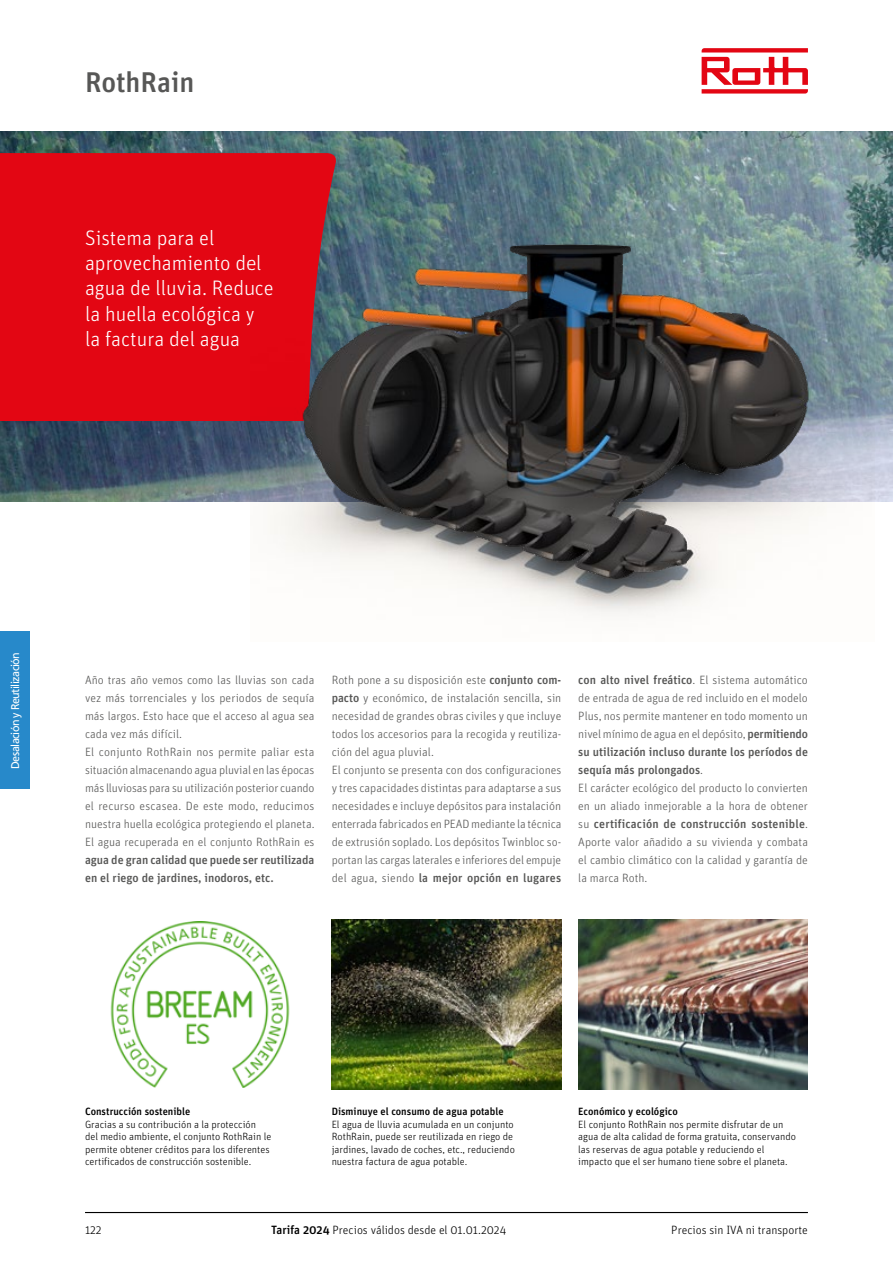
<style>
.page{position:relative;width:893px;height:1263px;background:#fff}
.page>*{position:absolute;margin:0;border:0;box-sizing:border-box;transform-origin:0 0}
.t1{font:500 28.5px "Unit OT";color:#575756}
.t2{font:300 21px/25.2px "Unit OT";color:#fff}
.t3{font:300 12px/18px "Unit OT";color:#575756}
.t4{font:500 12px/18px "Unit OT";letter-spacing:-.005em;color:#575756}
.t5{font:300 12px "Unit OT";color:#000}
.t6{font:11.25px "Frutiger LT Std";letter-spacing:-.05em;color:#fff;scale:.96 1}
.t7{font:300 10.5px/12.6px "Unit OT";color:#000}
.t8{font:500 10.5px "Unit OT";color:#000}
.s1{font-weight:500}
</style>
<div class="page">
<img style="left:0;top:132px;width:893px;height:370px">
<div style="left:0;top:153px;width:336px;height:268px;background:#e30613"></div>
<img style="left:251px;top:174px;width:623px;height:442px">
<img style="left:578px;top:920px;width:230px;height:170px">
<img style="left:332px;top:919px;width:229px;height:171px">
<img style="left:110px;top:922px;width:180px;height:165px">
<svg style="left:702px;top:48px;width:106px;height:46px"></svg>
<hr style="left:85px;top:1212px;width:723px;height:1px;background:#000">
<div style="left:0;top:631px;width:30px;height:158px;background:#2789ca"></div>
<h1 class="t1" style="left:85px;top:64px;width:111px">RothRain</h1>
<h2 class="t2" style="left:85px;top:225px;width:190px">Sistema para el aprovechamiento del agua de lluvia. Reduce la huella ecológica y la factura del agua</h2>
<p class="t6" style="left:9px;top:769px;width:123px;rotate:-90deg">Desalación y Reutilización</p>
<p class="t3" style="left:85px;top:671px;width:231px">Año tras año vemos como las lluvias son cada vez más torrenciales y los periodos de sequía más largos. Esto hace que el acceso al agua sea cada vez más difícil.<br>El conjunto RothRain nos permite paliar esta situación almacenando agua pluvial en las épocas más lluviosas para su utilización posterior cuando el recurso escasea. De este modo, reducimos nuestra huella ecológica protegiendo el planeta.<br>El agua recuperada en el conjunto RothRain es</p>
<p class="t4" style="left:85px;top:851px;width:231px">agua de gran calidad que puede ser reutilizada en el riego de jardines, inodoros, etc.</p>
<p class="t3" style="left:332px;top:671px;width:231px">Roth pone a su disposición este <span class="s1">conjunto com&shy;pacto</span> y económico, de instalación sencilla, sin necesidad de grandes obras civiles y que incluye todos los accesorios para la recogida y reutiliza&shy;ción del agua pluvial.<br>El conjunto se presenta con dos configuraciones y tres capacidades distintas para adaptarse a sus necesidades e incluye depósitos para instalación enterrada fabricados en PEAD mediante la técnica de extrusión soplado. Los depósitos Twinbloc so&shy;portan las cargas laterales e inferiores del empuje del agua, siendo <span class="s1">la mejor opción en lugares</span></p>
<p class="t3" style="left:578px;top:671px;width:231px"><span class="s1">con alto nivel freático</span>. El sistema automático de entrada de agua de red incluido en el modelo Plus, nos permite mantener en todo momento un nivel mínimo de agua en el depósito, <span class="s1">permitiendo su utilización incluso durante los períodos de sequía más prolongados</span>.<br>El carácter ecológico del producto lo convierten en un aliado inmejorable a la hora de obtener su <span class="s1">certificación de construcción sostenible</span>.<br>Aporte valor añadido a su vivienda y combata el cambio climático con la calidad y garantía de la marca Roth.</p>
<p class="t8" style="left:85px;top:1104px;width:107px">Construcción sostenible</p>
<p class="t7" style="left:85px;top:1118px;width:188px">Gracias a su contribución a la protección del medio ambiente, el conjunto RothRain le permite obtener créditos para los diferentes certificados de construcción sostenible.</p>
<p class="t8" style="left:332px;top:1105px;width:173px">Disminuye el consumo de agua potable</p>
<p class="t7" style="left:332px;top:1118px;width:185px">El agua de lluvia acumulada en un conjunto RothRain, puede ser reutilizada en riego de jardines, lavado de coches, etc., reduciendo nuestra factura de agua potable.</p>
<p class="t8" style="left:578px;top:1105px;width:101px">Económico y ecológico</p>
<p class="t7" style="left:578px;top:1118px;width:219px">El conjunto RothRain nos permite disfrutar de un agua de alta calidad de forma gratuita, conservando las reservas de agua potable y reduciendo el impacto que el ser humano tiene sobre el planeta.</p>
<p class="t5" style="left:85px;top:1223px;width:18px">122</p>
<p class="t5" style="left:271px;top:1223px;width:237px"><span class="s1">Tarifa 2024</span> Precios válidos desde el 01.01.2024</p>
<p class="t5" style="left:671px;top:1223px;width:138px">Precios sin IVA ni transporte</p>
</div>
